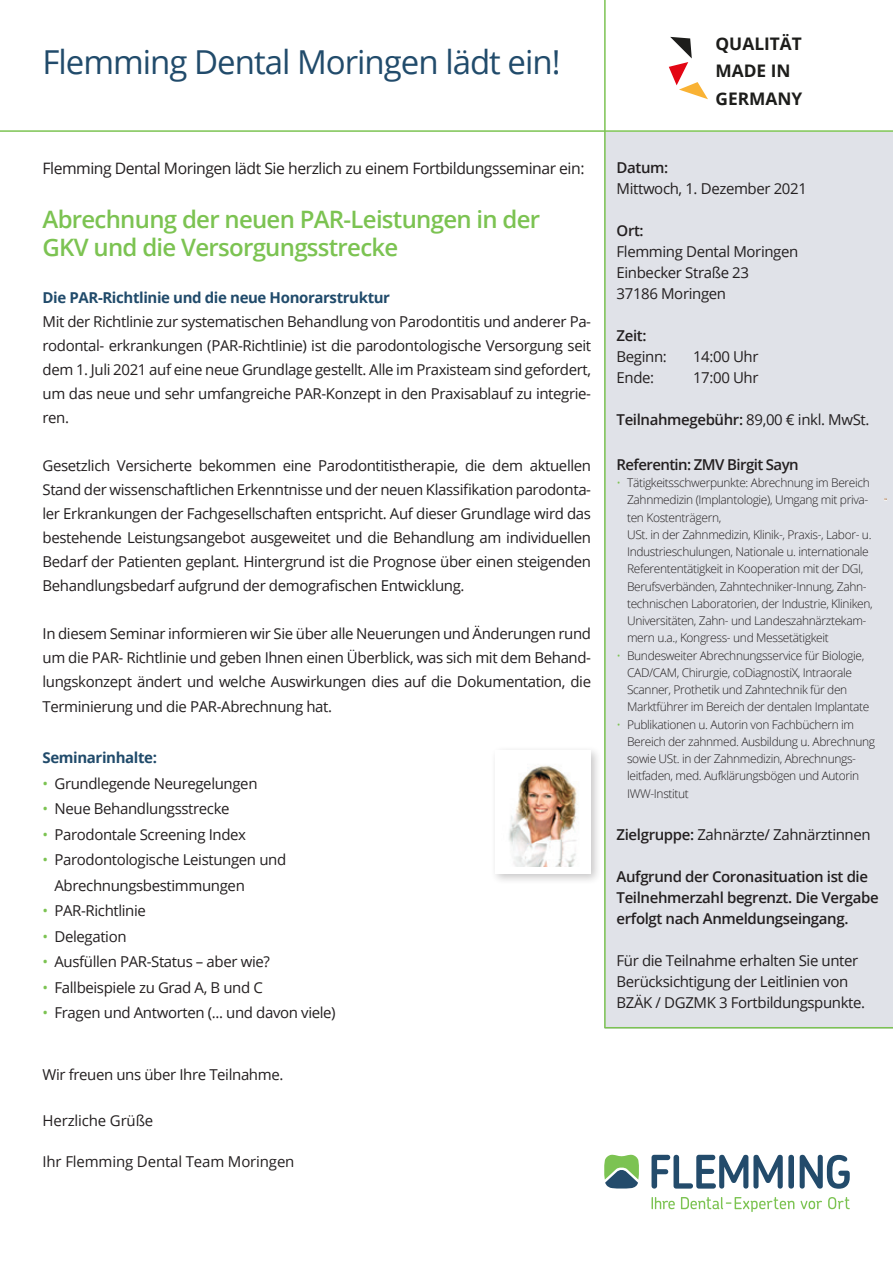
<style>
.page{position:relative;width:893px;height:1263px;background:#fff}
.page>*{position:absolute;margin:0;border:0;box-sizing:border-box;transform-origin:0 0}
.t1{font:33px "Open Sans";letter-spacing:-.03em;color:#214b6b}
.t2{font:600 24px "Open Sans";letter-spacing:-.03em;color:#7cc352}
.t3{font:700 17.4px/27.8px "Open Sans";color:#1d1d1b}
.t4{font:15.75px "Open Sans";letter-spacing:-.03em;color:#231f20}
.t5{font:15px/24px "Open Sans";letter-spacing:-.025em;color:#231f20;text-align:justify}
.t6{font:600 15px/21px "Open Sans";letter-spacing:-.025em;color:#231f20}
.t7{font:700 15px "Open Sans";letter-spacing:-.025em;color:#214b6b}
.t8{font:300 12px/17.2px "Open Sans";letter-spacing:-.03em;color:#231f20}
.s1{color:#7cc352}
.s2{font-weight:400}
.s3{font-weight:600}
</style>
<div class="page">
<div style="left:605px;top:132px;width:288px;height:896px;background:#e0e2e8"></div>
<hr style="left:0;top:130px;width:893px;height:2px;background:#7cc352">
<hr style="left:604px;top:0;width:2px;height:1028px;background:#7cc352">
<hr style="left:605px;top:1027px;width:288px;height:1px;background:#7cc352">
<svg style="left:651px;top:1155px;width:143px;height:33px"></svg>
<svg style="left:800px;top:1155px;width:50px;height:34px"></svg>
<svg style="left:651px;top:1197px;width:24px;height:12px"></svg>
<svg style="left:681px;top:1197px;width:113px;height:15px"></svg>
<svg style="left:800px;top:1201px;width:22px;height:8px"></svg>
<svg style="left:828px;top:1197px;width:22px;height:12px"></svg>
<svg style="left:604px;top:1155px;width:35px;height:34px"></svg>
<svg style="left:669px;top:37px;width:39px;height:62px"></svg>
<div style="left:490px;top:745px;width:112px;height:140px;background:#231f20;opacity:.25"></div>
<div style="left:496px;top:750px;width:95px;height:124px;background:#fff"></div>
<img style="left:509px;top:765px;width:69px;height:101px">
<p class="t1" style="left:43px;top:39px;width:519px">Flemming Dental Moringen lädt ein!</p>
<p class="t4" style="left:43px;top:157px;width:543px">Flemming Dental Moringen lädt Sie herzlich zu einem Fortbildungsseminar ein:</p>
<p class="t2" style="left:43px;top:202px;width:499px">Abrechnung der neuen PAR-Leistungen in der</p>
<p class="t2" style="left:43px;top:231px;width:357px">GKV und die Versorgungsstrecke</p>
<p class="t7" style="left:43px;top:287px;width:349px">Die PAR-Richtlinie und die neue Honorarstruktur</p>
<p class="t5" style="left:43px;top:309px;width:550px">Mit der Richtlinie zur systematischen Behandlung von Parodontitis und anderer Pa&shy;rodontal- erkrankungen (PAR-Richtlinie) ist die parodontologische Versorgung seit dem 1. Juli 2021 auf eine neue Grundlage gestellt. Alle im Praxisteam sind gefordert, um das neue und sehr umfangreiche PAR-Konzept in den Praxisablauf zu integrie&shy;ren.</p>
<p class="t5" style="left:43px;top:453px;width:550px">Gesetzlich Versicherte bekommen eine Parodontitistherapie, die dem aktuellen Stand der wissenschaftlichen Erkenntnisse und der neuen Klassifikation parodonta&shy;ler Erkrankungen der Fachgesellschaften entspricht. Auf dieser Grundlage wird das bestehende Leistungsangebot ausgeweitet und die Behandlung am individuellen Bedarf der Patienten geplant. Hintergrund ist die Prognose über einen steigenden Behandlungsbedarf aufgrund der demografischen Entwicklung.</p>
<p class="t5" style="left:43px;top:621px;width:550px">In diesem Seminar informieren wir Sie über alle Neuerungen und Änderungen rund um die PAR- Richtlinie und geben Ihnen einen Überblick, was sich mit dem Behand&shy;lungskonzept ändert und welche Auswirkungen dies auf die Dokumentation, die</p>
<p class="t5" style="left:43px;top:694px;width:291px">Terminierung und die PAR-Abrechnung hat.</p>
<p class="t7" style="left:43px;top:747px;width:116px">Seminarinhalte:</p>
<p class="t5" style="left:43px;top:771px;width:217px"><span class="s1">•</span> Grundlegende Neuregelungen</p>
<p class="t5" style="left:43px;top:796px;width:189px"><span class="s1">•</span> Neue Behandlungsstrecke</p>
<p class="t5" style="left:43px;top:822px;width:205px"><span class="s1">•</span> Parodontale Screening Index</p>
<p class="t5" style="left:43px;top:847px;width:245px"><span class="s1">•</span> Parodontologische Leistungen und</p>
<p class="t5" style="left:55px;top:873px;width:192px">Abrechnungsbestimmungen</p>
<p class="t5" style="left:43px;top:898px;width:105px"><span class="s1">•</span> PAR-Richtlinie</p>
<p class="t5" style="left:43px;top:924px;width:86px"><span class="s1">•</span> Delegation</p>
<p class="t5" style="left:43px;top:949px;width:229px"><span class="s1">•</span> Ausfüllen PAR-Status – aber wie?</p>
<p class="t5" style="left:43px;top:975px;width:222px"><span class="s1">•</span> Fallbeispiele zu Grad A, B und C</p>
<p class="t5" style="left:43px;top:1000px;width:295px"><span class="s1">•</span> Fragen und Antworten (... und davon viele)</p>
<p class="t5" style="left:43px;top:1062px;width:242px">Wir freuen uns über Ihre Teilnahme.</p>
<p class="t5" style="left:43px;top:1108px;width:112px">Herzliche Grüße</p>
<p class="t5" style="left:43px;top:1149px;width:253px">Ihr Flemming Dental Team Moringen</p>
<p class="t3" style="left:715px;top:29px;width:88px">QUALITÄT<br>MADE IN<br>GERMANY</p>
<p class="t6" style="left:617px;top:157px;width:53px">Datum:</p>
<p class="t5" style="left:617px;top:176px;width:192px">Mittwoch, 1. Dezember 2021</p>
<p class="t6" style="left:617px;top:220px;width:29px">Ort:</p>
<p class="t5" style="left:617px;top:239px;width:183px">Flemming Dental Moringen</p>
<p class="t5" style="left:617px;top:260px;width:134px">Einbecker Straße 23</p>
<p class="t5" style="left:617px;top:281px;width:111px">37186 Moringen</p>
<p class="t6" style="left:617px;top:325px;width:31px">Zeit:</p>
<p class="t5" style="left:617px;top:344px;width:52px">Beginn:</p>
<p class="t5" style="left:693px;top:344px;width:67px">14:00 Uhr</p>
<p class="t5" style="left:617px;top:365px;width:39px">Ende:</p>
<p class="t5" style="left:693px;top:365px;width:67px">17:00 Uhr</p>
<p class="t6" style="left:617px;top:409px;width:254px">Teilnahmegebühr: <span class="s2">89,00 € inkl. MwSt.</span></p>
<p class="t6" style="left:617px;top:453px;width:184px">Referentin: ZMV Birgit Sayn</p>
<p class="t8" style="left:627px;top:474px;width:244px;text-indent:-10px"><span class="s1">•</span> Tätigkeitsschwerpunkte: Abrechnung im Bereich<br>Zahnmedizin (Implantologie), Umgang mit priva&shy;ten Kostenträgern,</p>
<p class="t8" style="left:627px;top:525px;width:247px">USt. in der Zahnmedizin, Klinik-, Praxis-, Labor- u.<br>Industrieschulungen, Nationale u. internationale Referententätigkeit in Kooperation mit der DGI, Berufsverbänden, Zahntechniker-Innung, Zahn&shy;technischen Laboratorien, der Industrie, Kliniken, Universitäten, Zahn- und Landeszahnärztekam&shy;mern u.a., Kongress- und Messetätigkeit</p>
<p class="t8" style="left:627px;top:646px;width:244px;text-indent:-10px"><span class="s1">•</span> Bundesweiter Abrechnungsservice für Biologie, CAD/CAM, Chirurgie, coDiagnostiX, Intraorale Scanner, Prothetik und Zahntechnik für den Marktführer im Bereich der dentalen Implantate</p>
<p class="t8" style="left:627px;top:715px;width:250px;text-indent:-10px"><span class="s1">•</span> Publikationen u. Autorin von Fachbüchern im Bereich der zahnmed. Ausbildung u. Abrechnung sowie USt. in der Zahnmedizin, Abrechnungs&shy;leitfaden, med. Aufklärungsbögen und Autorin IWW-Institut</p>
<p class="t5" style="left:617px;top:822px;width:256px"><span class="s3">Zielgruppe:</span> Zahnärzte/ Zahnärztinnen</p>
<p class="t6" style="left:617px;top:866px;width:264px">Aufgrund der Coronasituation ist die<br>Teilnehmerzahl begrenzt. Die Vergabe erfolgt nach Anmeldungseingang.</p>
<p class="t5" style="left:617px;top:950px;width:250px;line-height:21px;text-align:left">Für die Teilnahme erhalten Sie unter<br>Berücksichtigung der Leitlinien von<br>BZÄK / DGZMK 3 Fortbildungspunkte.</p>
</div>
